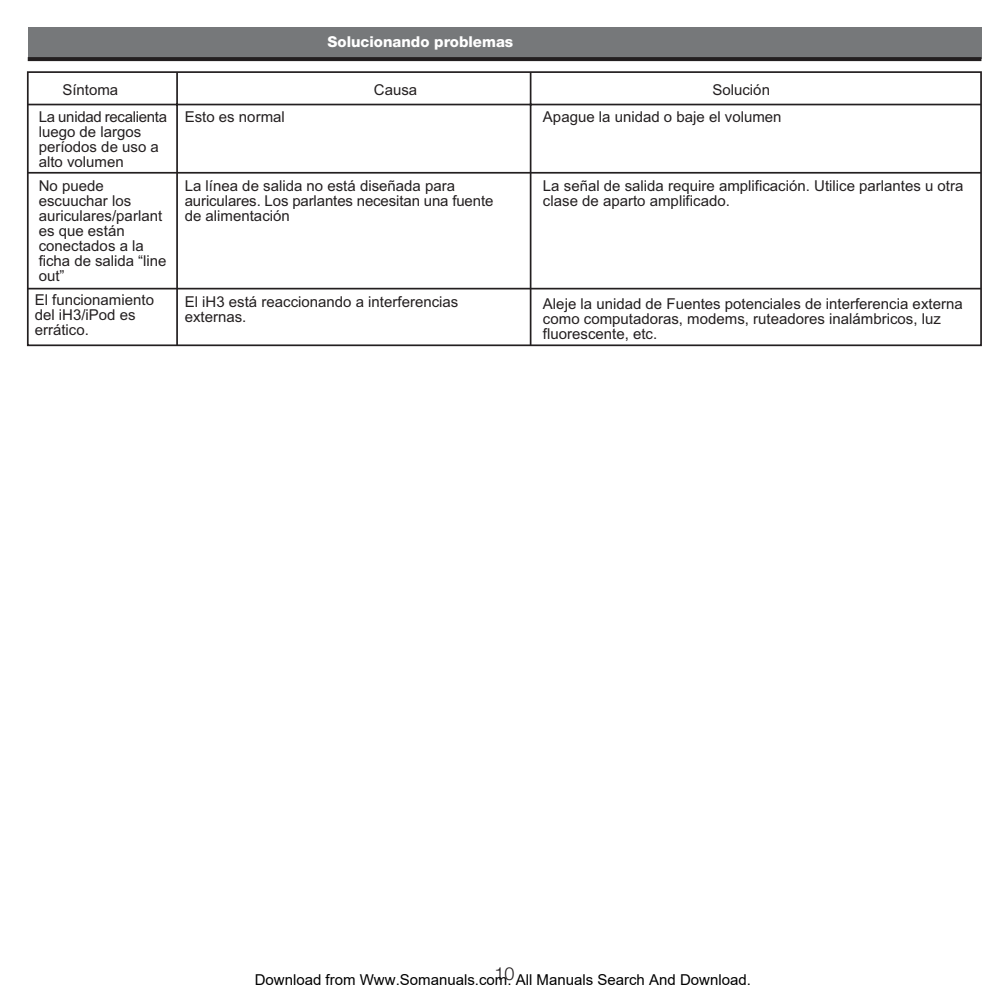
<style>
.page{position:relative;width:1006px;height:1008px;background:#fff}
.page>*{position:absolute;margin:0;border:0;box-sizing:border-box;transform-origin:0 0}
.t1{font:300 18px "Helvetica Neue";color:#231f20}
.t2{font:15px/15px "Arial";color:#231f20}
.t3{font:15px "Arial";color:#000}
.t4{font:800 15px "Helvetica Neue";color:#fff}
</style>
<div class="page">
<hr style="left:176px;top:72px;width:2px;height:273px;background:#231f20">
<hr style="left:529px;top:72px;width:2px;height:274px;background:#231f20">
<hr style="left:28px;top:104px;width:952px;height:1px;background:#231f20">
<div style="left:28px;top:28px;width:953px;height:31px;background:#76787a"></div>
<hr style="left:28px;top:57px;width:953px;height:4px;background:#231f20">
<hr style="left:28px;top:288px;width:952px;height:1px;background:#231f20">
<hr style="left:28px;top:172px;width:952px;height:2px;background:#231f20">
<div style="left:27px;top:71px;width:954px;height:275px;border:2px solid #231f20"></div>
<p class="t4" style="left:327px;top:36px;width:187px">Solucionando problemas</p>
<p class="t2" style="left:62px;top:83px;width:57px">Síntoma</p>
<p class="t2" style="left:374px;top:83px;width:45px">Causa</p>
<p class="t2" style="left:712px;top:83px;width:59px">Solución</p>
<p class="t2" style="left:39px;top:111px;width:130px">La unidad recalienta luego de largos períodos de uso a alto volumen</p>
<p class="t2" style="left:185px;top:111px;width:102px">Esto es normal</p>
<p class="t2" style="left:542px;top:111px;width:240px">Apague la unidad o baje el volumen</p>
<p class="t2" style="left:39px;top:180px;width:129px">No puede escuuchar los auriculares/parlant es que están conectados a la ficha de salida “line out”</p>
<p class="t2" style="left:185px;top:180px;width:310px">La línea de salida no está diseñada para auriculares. Los parlantes necesitan una fuente de alimentación</p>
<p class="t2" style="left:543px;top:180px;width:422px">La señal de salida require amplificación. Utilice parlantes u otra clase de aparto amplificado.</p>
<p class="t2" style="left:35px;top:294px;width:121px">El funcionamiento del iH3/iPod es errático.</p>
<p class="t2" style="left:185px;top:295px;width:275px">El iH3 está reaccionando a interferencias externas.</p>
<p class="t2" style="left:543px;top:297px;width:421px">Aleje la unidad de Fuentes potenciales de interferencia externa como computadoras, modems, ruteadores inalámbricos, luz fluorescente, etc.</p>
<p class="t1" style="left:494px;top:968px;width:22px">10</p>
<p class="t3" style="left:255px;top:971px;width:497px">Download from Www.Somanuals.com. All Manuals Search And Download.</p>
</div>
